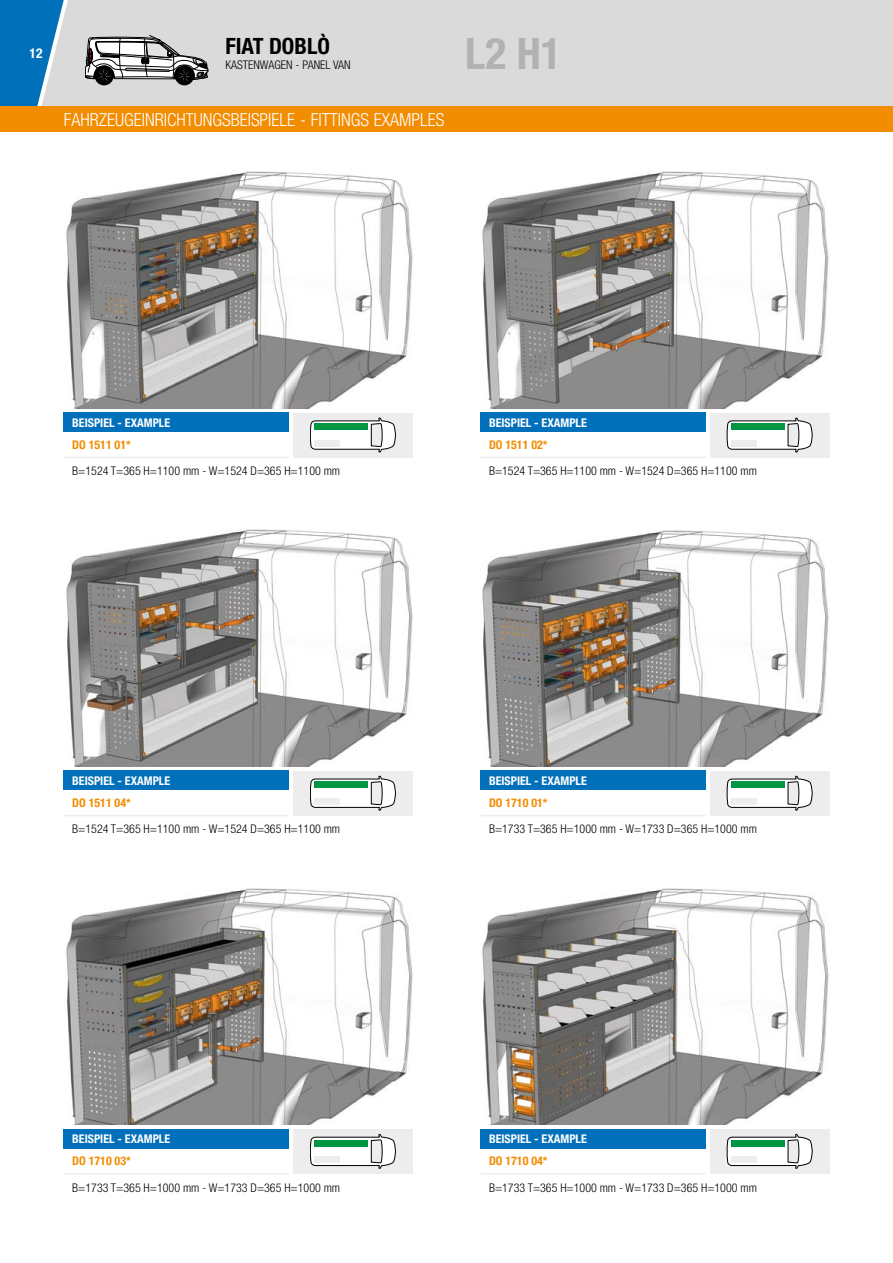
<style>
.page{position:relative;width:893px;height:1263px;background:#fff}
.page>*{position:absolute;margin:0;border:0;box-sizing:border-box;transform-origin:0 0}
.t1{font:700 condensed 43.5px "Helvetica Neue";color:#b3b2b2}
.t2{font:700 condensed 22.5px "Helvetica Neue";color:#000}
.t3{font:300 condensed 18px "Helvetica Neue";color:#fff}
.t4{font:700 condensed 13.5px "Helvetica Neue";color:#fff}
.t5{font:300 condensed 12px "Helvetica Neue";color:#000}
.t6{font:700 condensed 12px "Helvetica Neue";color:#fff}
.t7{font:700 condensed 12px "Helvetica Neue";color:#f28c00}
</style>
<div class="page">
<div style="left:0;top:0;width:41px;height:106px;background:#0070ba"></div>
<div style="left:41px;top:0;width:852px;height:106px;background:#dadada"></div>
<div style="left:0;top:106px;width:893px;height:26px;background:#f28c00"></div>
<img style="left:66px;top:171px;width:346px;height:237px">
<img style="left:66px;top:529px;width:346px;height:237px">
<img style="left:66px;top:888px;width:346px;height:236px">
<img style="left:482px;top:171px;width:347px;height:237px">
<img style="left:482px;top:530px;width:347px;height:236px">
<img style="left:482px;top:888px;width:347px;height:236px">
<svg style="left:85px;top:35px;width:123px;height:50px"></svg>
<div style="left:64px;top:413px;width:225px;height:19px;background:#0070ba"></div>
<div style="left:293px;top:413px;width:119px;height:44px;background:#ededed"></div>
<hr style="left:64px;top:457px;width:225px;height:1px;background:#ededed">
<svg style="left:310px;top:418px;width:86px;height:34px"></svg>
<div style="left:314px;top:423px;width:54px;height:7px;background:#009641"></div>
<div style="left:314px;top:440px;width:26px;height:7px;background:#ededed"></div>
<div style="left:64px;top:771px;width:225px;height:19px;background:#0070ba"></div>
<div style="left:293px;top:771px;width:119px;height:44px;background:#ededed"></div>
<hr style="left:64px;top:815px;width:225px;height:1px;background:#ededed">
<svg style="left:310px;top:776px;width:86px;height:34px"></svg>
<div style="left:314px;top:782px;width:54px;height:6px;background:#009641"></div>
<div style="left:314px;top:798px;width:26px;height:7px;background:#ededed"></div>
<div style="left:64px;top:1129px;width:225px;height:19px;background:#0070ba"></div>
<div style="left:293px;top:1129px;width:119px;height:45px;background:#ededed"></div>
<hr style="left:64px;top:1173px;width:225px;height:1px;background:#ededed">
<svg style="left:310px;top:1134px;width:86px;height:34px"></svg>
<div style="left:314px;top:1140px;width:54px;height:6px;background:#009641"></div>
<div style="left:314px;top:1156px;width:26px;height:7px;background:#ededed"></div>
<div style="left:480px;top:413px;width:226px;height:19px;background:#0070ba"></div>
<div style="left:710px;top:413px;width:119px;height:44px;background:#ededed"></div>
<hr style="left:480px;top:457px;width:226px;height:1px;background:#ededed">
<svg style="left:727px;top:418px;width:85px;height:34px"></svg>
<div style="left:731px;top:423px;width:54px;height:7px;background:#009641"></div>
<div style="left:731px;top:440px;width:26px;height:7px;background:#ededed"></div>
<div style="left:480px;top:771px;width:226px;height:19px;background:#0070ba"></div>
<div style="left:710px;top:771px;width:119px;height:44px;background:#ededed"></div>
<hr style="left:480px;top:815px;width:226px;height:1px;background:#ededed">
<svg style="left:727px;top:776px;width:85px;height:34px"></svg>
<div style="left:731px;top:782px;width:54px;height:6px;background:#009641"></div>
<div style="left:731px;top:798px;width:26px;height:7px;background:#ededed"></div>
<div style="left:480px;top:1129px;width:226px;height:19px;background:#0070ba"></div>
<div style="left:710px;top:1129px;width:119px;height:45px;background:#ededed"></div>
<hr style="left:480px;top:1173px;width:226px;height:1px;background:#ededed">
<svg style="left:727px;top:1134px;width:85px;height:34px"></svg>
<div style="left:731px;top:1140px;width:54px;height:6px;background:#009641"></div>
<div style="left:731px;top:1156px;width:26px;height:7px;background:#ededed"></div>
<h2 class="t2" style="left:225px;top:33px;width:106px">FIAT DOBLÒ</h2>
<p class="t5" style="left:225px;top:58px;width:127px">KASTENWAGEN - PANEL VAN</p>
<p class="t4" style="left:30px;top:45px;width:14px">12</p>
<h1 class="t1" style="left:465px;top:27px;width:98px">L2 H1</h1>
<h3 class="t3" style="left:64px;top:110px;width:382px">FAHRZEUGEINRICHTUNGSBEISPIELE - FITTINGS EXAMPLES</h3>
<p class="t6" style="left:72px;top:415px;width:99px">BEISPIEL - EXAMPLE</p>
<p class="t7" style="left:72px;top:437px;width:60px">DO 1511 01*</p>
<p class="t5" style="left:72px;top:464px;width:269px">B=1524 T=365 H=1100 mm - W=1524 D=365 H=1100 mm</p>
<p class="t6" style="left:489px;top:415px;width:99px">BEISPIEL - EXAMPLE</p>
<p class="t7" style="left:489px;top:437px;width:60px">DO 1511 02*</p>
<p class="t5" style="left:489px;top:464px;width:269px">B=1524 T=365 H=1100 mm - W=1524 D=365 H=1100 mm</p>
<p class="t6" style="left:72px;top:773px;width:99px">BEISPIEL - EXAMPLE</p>
<p class="t7" style="left:72px;top:795px;width:60px">DO 1511 04*</p>
<p class="t5" style="left:72px;top:822px;width:269px">B=1524 T=365 H=1100 mm - W=1524 D=365 H=1100 mm</p>
<p class="t6" style="left:72px;top:1132px;width:99px">BEISPIEL - EXAMPLE</p>
<p class="t7" style="left:72px;top:1154px;width:60px">DO 1710 03*</p>
<p class="t5" style="left:72px;top:1180px;width:269px">B=1733 T=365 H=1000 mm - W=1733 D=365 H=1000 mm</p>
<p class="t6" style="left:489px;top:773px;width:99px">BEISPIEL - EXAMPLE</p>
<p class="t7" style="left:489px;top:795px;width:60px">DO 1710 01*</p>
<p class="t5" style="left:489px;top:822px;width:269px">B=1733 T=365 H=1000 mm - W=1733 D=365 H=1000 mm</p>
<p class="t6" style="left:489px;top:1132px;width:99px">BEISPIEL - EXAMPLE</p>
<p class="t7" style="left:489px;top:1154px;width:60px">DO 1710 04*</p>
<p class="t5" style="left:489px;top:1180px;width:269px">B=1733 T=365 H=1000 mm - W=1733 D=365 H=1000 mm</p>
</div>
